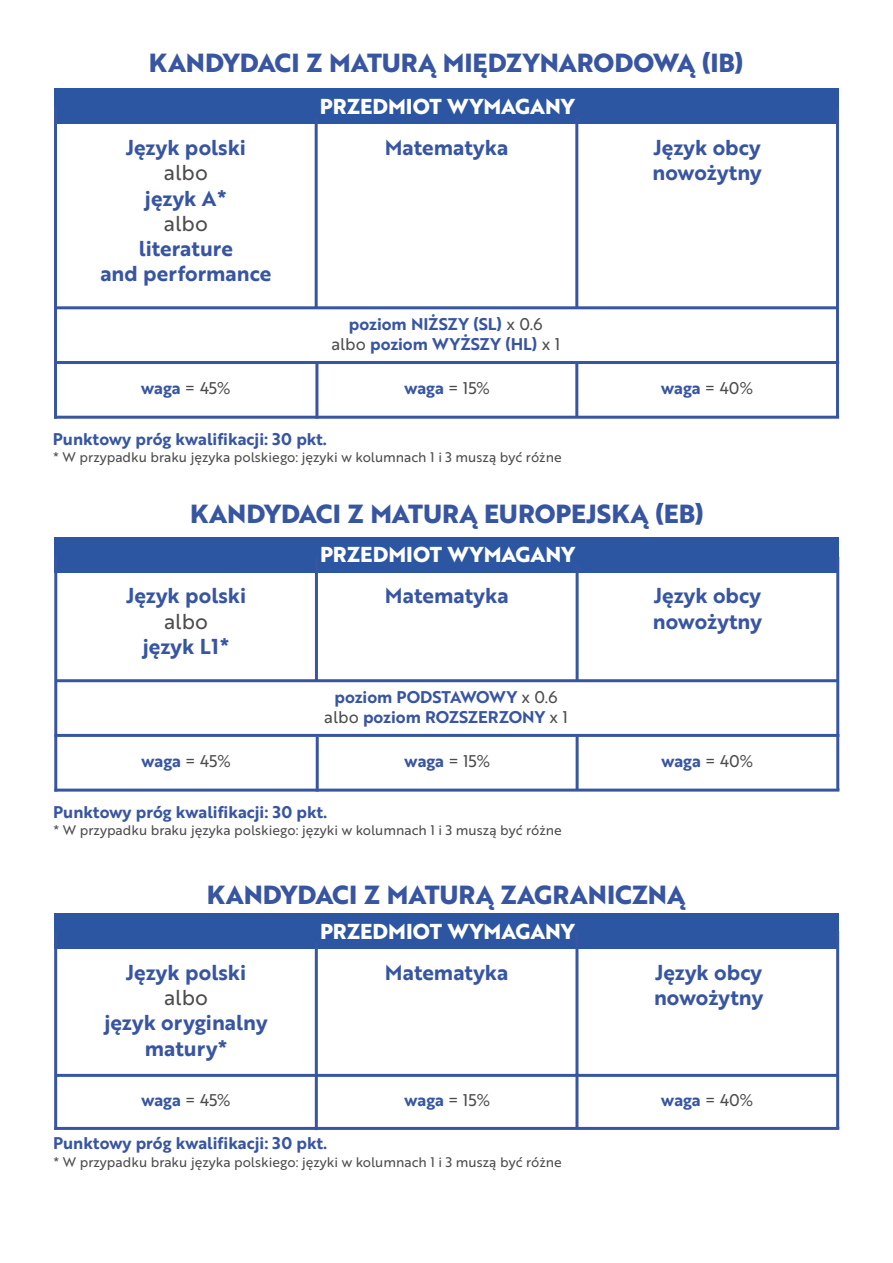
<style>
.page{position:relative;width:893px;height:1263px;background:#fff}
.page>*{position:absolute;margin:0;border:0;box-sizing:border-box;transform-origin:0 0}
.t1{font:700 25.5px "Brother 1816 Extra";color:#3855a2}
.t2{font:21px/25.2px "Brother 1816 Bold";color:#3855a2}
.t3{font:700 21px "Brother 1816 Extra";color:#fff}
.t4{font:21px "Brother 1816 Regular";color:#4d4b4b}
.t5{font:16.5px/19.8px "Brother 1816 Bold";color:#3855a2;text-align:center}
.t6{font:13.5px "Brother 1816 Regular";color:#4d4b4b}
.s1{font-family:"Brother 1816 Regular";color:#4d4b4b}
</style>
<div class="page">
<div style="left:54px;top:89px;width:785px;height:35px;background:#2c55a2"></div>
<div style="left:54px;top:537px;width:785px;height:35px;background:#2c55a2"></div>
<div style="left:54px;top:913px;width:785px;height:36px;background:#2c55a2"></div>
<hr style="left:54px;top:106px;width:3px;height:313px;background:#3855a2">
<hr style="left:54px;top:557px;width:3px;height:235px;background:#3855a2">
<hr style="left:54px;top:933px;width:3px;height:197px;background:#3855a2">
<hr style="left:836px;top:109px;width:3px;height:308px;background:#3855a2">
<hr style="left:836px;top:557px;width:3px;height:233px;background:#3855a2">
<hr style="left:836px;top:931px;width:3px;height:197px;background:#3855a2">
<hr style="left:575px;top:362px;width:3px;height:55px;background:#3855a2">
<hr style="left:576px;top:735px;width:3px;height:55px;background:#3855a2">
<hr style="left:575px;top:1074px;width:3px;height:54px;background:#3855a2">
<hr style="left:315px;top:364px;width:3px;height:55px;background:#3855a2">
<hr style="left:316px;top:737px;width:3px;height:55px;background:#3855a2">
<hr style="left:315px;top:1075px;width:3px;height:55px;background:#3855a2">
<hr style="left:55px;top:306px;width:782px;height:3px;background:#3855a2">
<hr style="left:55px;top:679px;width:783px;height:3px;background:#3855a2">
<hr style="left:55px;top:1074px;width:783px;height:3px;background:#3855a2">
<hr style="left:54px;top:361px;width:785px;height:3px;background:#3855a2">
<hr style="left:54px;top:734px;width:785px;height:3px;background:#3855a2">
<hr style="left:54px;top:416px;width:785px;height:3px;background:#3855a2">
<hr style="left:54px;top:789px;width:785px;height:3px;background:#3855a2">
<hr style="left:54px;top:1127px;width:785px;height:3px;background:#3855a2">
<hr style="left:575px;top:117px;width:3px;height:191px;background:#3855a2">
<hr style="left:576px;top:566px;width:3px;height:115px;background:#3855a2">
<hr style="left:575px;top:931px;width:3px;height:144px;background:#3855a2">
<hr style="left:315px;top:117px;width:3px;height:191px;background:#3855a2">
<hr style="left:315px;top:557px;width:3px;height:124px;background:#3855a2">
<hr style="left:315px;top:943px;width:3px;height:132px;background:#3855a2">
<h1 class="t1" style="left:149px;top:44px;width:596px">KANDYDACI Z MATURĄ MIĘDZYNARODOWĄ (IB)</h1>
<p class="t2" style="left:126px;top:134px;width:122px">Język polski</p>
<p class="t4" style="left:164px;top:157px;width:45px">albo</p>
<p class="t2" style="left:145px;top:185px;width:83px">język A*</p>
<p class="t4" style="left:164px;top:207px;width:45px">albo</p>
<p class="t2" style="left:100px;top:235px;width:173px;text-align:center">literature<br>and performance</p>
<p class="t5" style="left:141px;top:378px;width:91px">waga <span class="s1">= 45%</span></p>
<p class="t3" style="left:320px;top:90px;width:256px">PRZEDMIOT WYMAGANY</p>
<p class="t2" style="left:385px;top:134px;width:125px">Matematyka</p>
<p class="t5" style="left:331px;top:314px;width:231px">poziom NIŻSZY (SL) <span class="s1">x 0.6 albo</span> poziom WYŻSZY (HL) <span class="s1">x 1</span></p>
<p class="t5" style="left:404px;top:378px;width:87px">waga <span class="s1">= 15%</span></p>
<p class="t5" style="left:53px;top:428px;width:275px">Punktowy próg kwalifikacji: 30 pkt.</p>
<p class="t6" style="left:53px;top:447px;width:510px">* W przypadku braku języka polskiego: języki w kolumnach 1 i 3 muszą być różne</p>
<p class="t2" style="left:652px;top:134px;width:111px">Język obcy nowożytny</p>
<p class="t5" style="left:661px;top:378px;width:94px">waga <span class="s1">= 40%</span></p>
<h1 class="t1" style="left:190px;top:495px;width:516px">KANDYDACI Z MATURĄ EUROPEJSKĄ (EB)</h1>
<p class="t2" style="left:126px;top:583px;width:122px">Język polski</p>
<p class="t4" style="left:164px;top:605px;width:45px">albo</p>
<p class="t2" style="left:143px;top:633px;width:88px">język L1*</p>
<p class="t5" style="left:141px;top:751px;width:91px">waga <span class="s1">= 45%</span></p>
<p class="t3" style="left:320px;top:538px;width:256px">PRZEDMIOT WYMAGANY</p>
<p class="t2" style="left:385px;top:583px;width:125px">Matematyka</p>
<p class="t5" style="left:324px;top:687px;width:245px">poziom PODSTAWOWY <span class="s1">x 0.6 albo</span> poziom ROZSZERZONY <span class="s1">x 1</span></p>
<p class="t5" style="left:405px;top:751px;width:87px">waga <span class="s1">= 15%</span></p>
<p class="t5" style="left:53px;top:801px;width:275px">Punktowy próg kwalifikacji: 30 pkt.</p>
<p class="t6" style="left:53px;top:820px;width:510px">* W przypadku braku języka polskiego: języki w kolumnach 1 i 3 muszą być różne</p>
<p class="t2" style="left:653px;top:583px;width:111px">Język obcy nowożytny</p>
<p class="t5" style="left:661px;top:751px;width:94px">waga <span class="s1">= 40%</span></p>
<h1 class="t1" style="left:207px;top:875px;width:480px">KANDYDACI Z MATURĄ ZAGRANICZNĄ</h1>
<p class="t2" style="left:126px;top:959px;width:122px">Język polski</p>
<p class="t4" style="left:164px;top:982px;width:45px">albo</p>
<p class="t2" style="left:104px;top:1009px;width:165px;text-align:center">język oryginalny matury*</p>
<p class="t5" style="left:141px;top:1089px;width:91px">waga <span class="s1">= 45%</span></p>
<p class="t3" style="left:320px;top:915px;width:256px">PRZEDMIOT WYMAGANY</p>
<p class="t2" style="left:385px;top:959px;width:125px">Matematyka</p>
<p class="t5" style="left:404px;top:1089px;width:87px">waga <span class="s1">= 15%</span></p>
<p class="t5" style="left:53px;top:1133px;width:275px">Punktowy próg kwalifikacji: 30 pkt.</p>
<p class="t6" style="left:53px;top:1152px;width:510px">* W przypadku braku języka polskiego: języki w kolumnach 1 i 3 muszą być różne</p>
<p class="t2" style="left:654px;top:959px;width:111px">Język obcy nowożytny</p>
<p class="t5" style="left:661px;top:1089px;width:94px">waga <span class="s1">= 40%</span></p>
</div>
